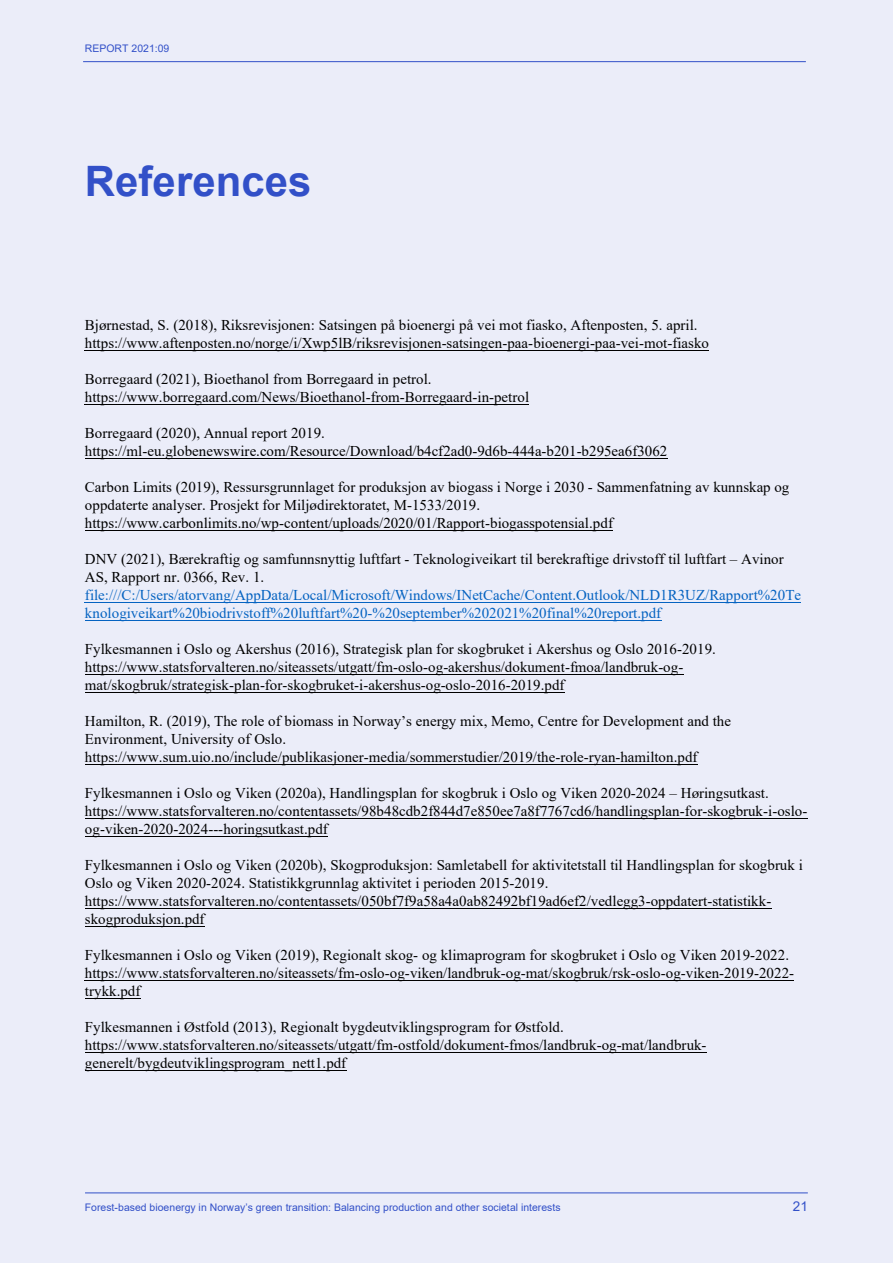
<style>
.page{position:relative;width:893px;height:1263px;background:#ebedf9}
.page>*{position:absolute;margin:0;border:0;box-sizing:border-box;transform-origin:0 0}
.t1{font:700 42px "Arial";color:#3250c8}
.t2{font:15px/18px "Times New Roman";color:#000}
.t3{font:15px/18px "Times New Roman";letter-spacing:.005em;color:#0563c1}
.t4{font:13.5px "Arial";color:#3250c8}
.t5{font:10.5px "Arial";color:#3250c8}
.s1{color:#000}
</style>
<div class="page">
<hr style="left:83px;top:61px;width:723px;height:1px;background:#3250c8">
<hr style="left:85px;top:1192px;width:723px;height:1px;background:#3250c8">
<hr style="left:85px;top:350px;width:624px;height:1px;background:#000">
<hr style="left:85px;top:404px;width:444px;height:1px;background:#000">
<hr style="left:85px;top:458px;width:582px;height:1px;background:#000">
<hr style="left:85px;top:530px;width:528px;height:1px;background:#000">
<hr style="left:85px;top:602px;width:716px;height:1px;background:#0563c1">
<hr style="left:85px;top:620px;width:576px;height:1px;background:#0563c1">
<hr style="left:85px;top:674px;width:598px;height:1px;background:#000">
<hr style="left:85px;top:692px;width:479px;height:1px;background:#000">
<hr style="left:85px;top:764px;width:613px;height:1px;background:#000">
<hr style="left:85px;top:818px;width:722px;height:1px;background:#000">
<hr style="left:85px;top:836px;width:243px;height:1px;background:#000">
<hr style="left:85px;top:908px;width:686px;height:1px;background:#000">
<hr style="left:85px;top:926px;width:119px;height:1px;background:#000">
<hr style="left:85px;top:980px;width:709px;height:1px;background:#000">
<hr style="left:85px;top:998px;width:55px;height:1px;background:#000">
<hr style="left:85px;top:1052px;width:621px;height:1px;background:#000">
<hr style="left:85px;top:1070px;width:261px;height:1px;background:#000">
<p class="t5" style="left:85px;top:41px;width:86px">REPORT 2021:09</p>
<p class="t1" style="left:85px;top:151px;width:228px">References</p>
<p class="t2" style="left:85px;top:316px;width:626px">Bjørnestad, S. (2018), Riksrevisjonen: Satsingen på bioenergi på vei mot fiasko, Aftenposten, 5. april. https://www.aftenposten.no/norge/i/Xwp5lB/riksrevisjonen-satsingen-paa-bioenergi-paa-vei-mot-fiasko</p>
<p class="t2" style="left:85px;top:370px;width:446px">Borregaard (2021), Bioethanol from Borregaard in petrol. https://www.borregaard.com/News/Bioethanol-from-Borregaard-in-petrol</p>
<p class="t2" style="left:85px;top:424px;width:584px">Borregaard (2020), Annual report 2019. https://ml-eu.globenewswire.com/Resource/Download/b4cf2ad0-9d6b-444a-b201-b295ea6f3062</p>
<p class="t2" style="left:85px;top:478px;width:706px">Carbon Limits (2019), Ressursgrunnlaget for produksjon av biogass i Norge i 2030 - Sammenfatning av kunnskap og oppdaterte analyser. Prosjekt for Miljødirektoratet, M-1533/2019. https://www.carbonlimits.no/wp-content/uploads/2020/01/Rapport-biogasspotensial.pdf</p>
<p class="t3" style="left:85px;top:550px;width:718px"><span class="s1">DNV (2021), Bærekraftig og samfunnsnyttig luftfart - Teknologiveikart til berekraftige drivstoff til luftfart – Avinor AS, Rapport nr. 0366, Rev. 1. </span>file:///C:/Users/atorvang/AppData/Local/Microsoft/Windows/INetCache/Content.Outlook/NLD1R3UZ/Rapport%20Te knologiveikart%20biodrivstoff%20luftfart%20-%20september%202021%20final%20report.pdf</p>
<p class="t2" style="left:85px;top:640px;width:633px">Fylkesmannen i Oslo og Akershus (2016), Strategisk plan for skogbruket i Akershus og Oslo 2016-2019. https://www.statsforvalteren.no/siteassets/utgatt/fm-oslo-og-akershus/dokument-fmoa/landbruk-og&shy;mat/skogbruk/strategisk-plan-for-skogbruket-i-akershus-og-oslo-2016-2019.pdf</p>
<p class="t2" style="left:85px;top:712px;width:648px">Hamilton, R. (2019), The role of biomass in Norway’s energy mix, Memo, Centre for Development and the<br>Environment, University of Oslo. https://www.sum.uio.no/include/publikasjoner-media/sommerstudier/2019/the-role-ryan-hamilton.pdf</p>
<p class="t2" style="left:85px;top:784px;width:724px">Fylkesmannen i Oslo og Viken (2020a), Handlingsplan for skogbruk i Oslo og Viken 2020-2024 – Høringsutkast. https://www.statsforvalteren.no/contentassets/98b48cdb2f844d7e850ee7a8f7767cd6/handlingsplan-for-skogbruk-i-oslo&shy;og-viken-2020-2024---horingsutkast.pdf</p>
<p class="t2" style="left:85px;top:856px;width:720px">Fylkesmannen i Oslo og Viken (2020b), Skogproduksjon: Samletabell for aktivitetstall til Handlingsplan for skogbruk i Oslo og Viken 2020-2024. Statistikkgrunnlag aktivitet i perioden 2015-2019. https://www.statsforvalteren.no/contentassets/050bf7f9a58a4a0ab82492bf19ad6ef2/vedlegg3-oppdatert-statistikk&shy;skogproduksjon.pdf</p>
<p class="t2" style="left:85px;top:946px;width:711px">Fylkesmannen i Oslo og Viken (2019), Regionalt skog- og klimaprogram for skogbruket i Oslo og Viken 2019-2022. https://www.statsforvalteren.no/siteassets/fm-oslo-og-viken/landbruk-og-mat/skogbruk/rsk-oslo-og-viken-2019-2022- trykk.pdf</p>
<p class="t2" style="left:85px;top:1018px;width:623px">Fylkesmannen i Østfold (2013), Regionalt bygdeutviklingsprogram for Østfold. https://www.statsforvalteren.no/siteassets/utgatt/fm-ostfold/dokument-fmos/landbruk-og-mat/landbruk&shy;generelt/bygdeutviklingsprogram_nett1.pdf</p>
<p class="t5" style="left:85px;top:1200px;width:477px">Forest-based bioenergy in Norway’s green transition: Balancing production and other societal interests</p>
<p class="t4" style="left:793px;top:1197px;width:17px">21</p>
</div>
